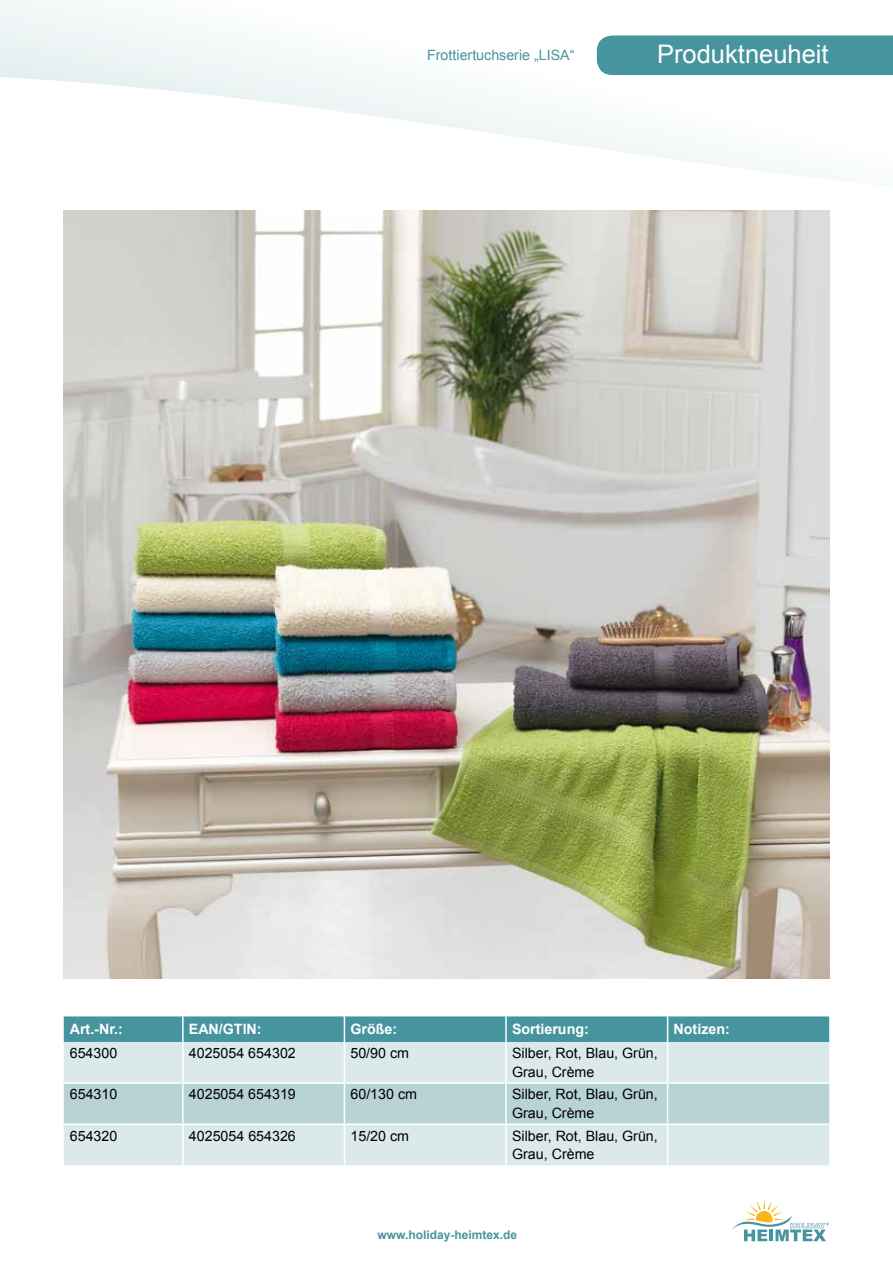
<style>
.page{position:relative;width:893px;height:1263px;background:#fff}
.page>*{position:absolute;margin:0;border:0;box-sizing:border-box;transform-origin:0 0}
.t1{font:25.5px "Arial";color:#fff}
.t2{font:14.25px/18.8px "Arial";color:#000}
.t3{font:700 14.25px "Arial";color:#fff}
.t4{font:14.25px "Arial";color:#46949d}
.t5{font:700 12px "Arial";color:#46949d}
</style>
<div class="page">
<svg style="left:0;top:0;width:830px;height:221px"></svg>
<svg style="left:732px;top:1199px;width:97px;height:42px"></svg>
<svg style="left:595px;top:34px;width:298px;height:43px;background:#579ea6"></svg>
<img style="left:64px;top:210px;width:765px;height:769px">
<div style="left:64px;top:1042px;width:765px;height:123px;background:#dce9ea"></div>
<div style="left:64px;top:1084px;width:765px;height:39px;background:#b8d3d6"></div>
<div style="left:64px;top:1016px;width:765px;height:26px;background:#46949d"></div>
<hr style="left:182px;top:1042px;width:2px;height:40px;background:#fff">
<hr style="left:344px;top:1042px;width:1px;height:40px;background:#fff">
<hr style="left:505px;top:1042px;width:2px;height:40px;background:#fff">
<hr style="left:667px;top:1042px;width:1px;height:40px;background:#fff">
<hr style="left:182px;top:1084px;width:2px;height:39px;background:#fff">
<hr style="left:344px;top:1084px;width:1px;height:39px;background:#fff">
<hr style="left:505px;top:1084px;width:2px;height:39px;background:#fff">
<hr style="left:667px;top:1084px;width:1px;height:39px;background:#fff">
<hr style="left:182px;top:1125px;width:2px;height:40px;background:#fff">
<hr style="left:344px;top:1125px;width:1px;height:40px;background:#fff">
<hr style="left:505px;top:1125px;width:2px;height:40px;background:#fff">
<hr style="left:667px;top:1125px;width:1px;height:40px;background:#fff">
<hr style="left:64px;top:1082px;width:119px;height:2px;background:#fff">
<hr style="left:183px;top:1082px;width:161px;height:2px;background:#fff">
<hr style="left:344px;top:1082px;width:162px;height:2px;background:#fff">
<hr style="left:506px;top:1082px;width:162px;height:2px;background:#fff">
<hr style="left:668px;top:1082px;width:161px;height:2px;background:#fff">
<hr style="left:64px;top:1123px;width:119px;height:2px;background:#fff">
<hr style="left:183px;top:1123px;width:161px;height:2px;background:#fff">
<hr style="left:344px;top:1123px;width:162px;height:2px;background:#fff">
<hr style="left:506px;top:1123px;width:162px;height:2px;background:#fff">
<hr style="left:668px;top:1123px;width:161px;height:2px;background:#fff">
<p class="t4" style="left:427px;top:46px;width:149px">Frottiertuchserie „LISA“</p>
<h1 class="t1" style="left:657px;top:37px;width:173px">Produktneuheit</h1>
<p class="t3" style="left:70px;top:1020px;width:55px">Art.-Nr.:</p>
<p class="t3" style="left:189px;top:1020px;width:74px">EAN/GTIN:</p>
<p class="t3" style="left:350px;top:1020px;width:48px">Größe:</p>
<p class="t3" style="left:512px;top:1020px;width:78px">Sortierung:</p>
<p class="t3" style="left:674px;top:1020px;width:58px">Notizen:</p>
<p class="t2" style="left:70px;top:1044px;width:49px">654300</p>
<p class="t2" style="left:189px;top:1044px;width:108px">4025054 654302</p>
<p class="t2" style="left:350px;top:1044px;width:60px">50/90 cm</p>
<p class="t2" style="left:512px;top:1044px;width:147px">Silber, Rot, Blau, Grün,<br>Grau, Crème</p>
<p class="t2" style="left:70px;top:1085px;width:49px">654310</p>
<p class="t2" style="left:189px;top:1085px;width:108px">4025054 654319</p>
<p class="t2" style="left:350px;top:1085px;width:68px">60/130 cm</p>
<p class="t2" style="left:512px;top:1085px;width:147px">Silber, Rot, Blau, Grün,<br>Grau, Crème</p>
<p class="t2" style="left:70px;top:1126px;width:49px">654320</p>
<p class="t2" style="left:189px;top:1126px;width:108px">4025054 654326</p>
<p class="t2" style="left:350px;top:1126px;width:60px">15/20 cm</p>
<p class="t2" style="left:512px;top:1126px;width:147px">Silber, Rot, Blau, Grün,<br>Grau, Crème</p>
<p class="t5" style="left:378px;top:1227px;width:141px">www.holiday-heimtex.de</p>
</div>
